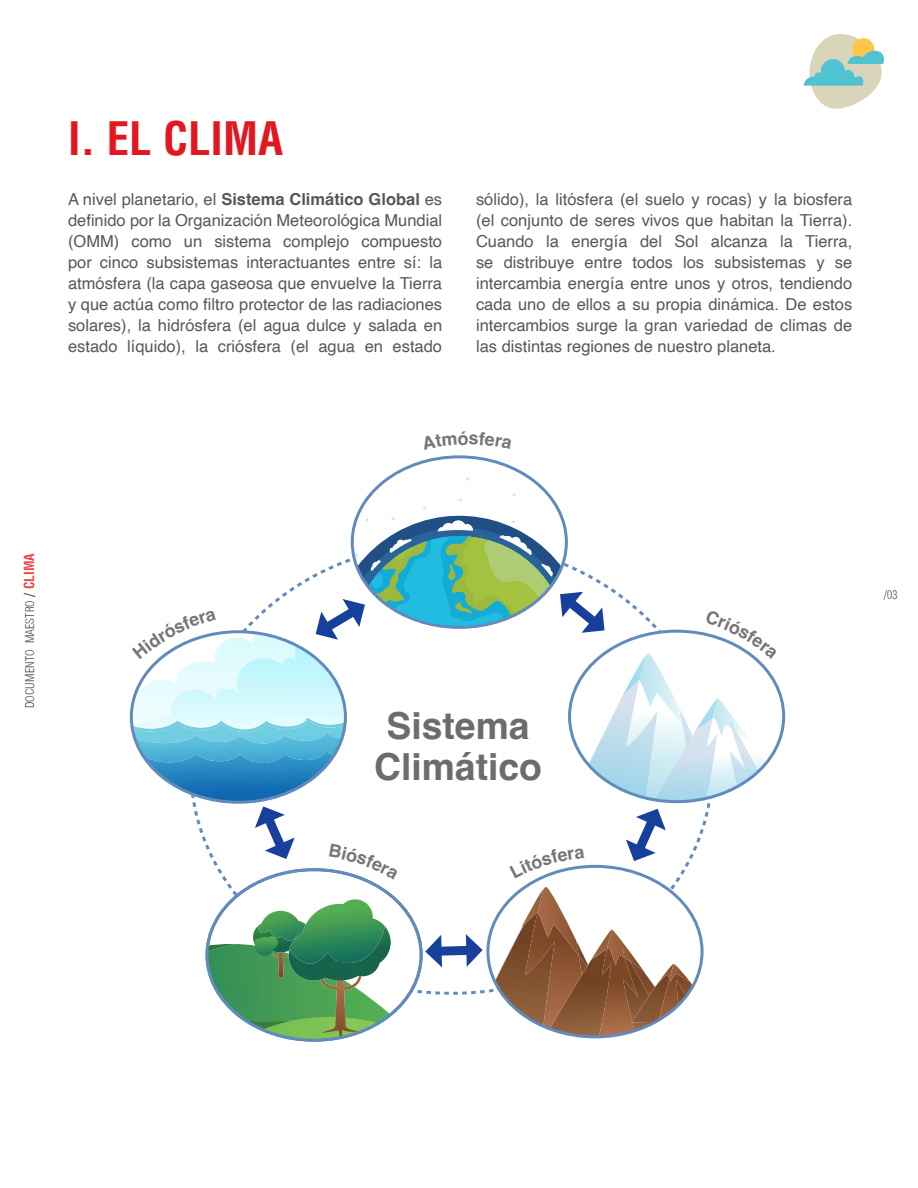
<style>
.page{position:relative;width:918px;height:1188px;background:#fff}
.page>*{position:absolute;margin:0;border:0;box-sizing:border-box;transform-origin:0 0}
.t1{font:700 condensed 45px "Helvetica";color:#e3171f}
.t2{font:700 37.35px/40.3px "Helvetica";color:#6e6b6b;text-align:center}
.t3{font:16.5px/21px "Helvetica";color:#57585a;text-align:justify}
.t4{font:13.5px "Helvetica Condensed Light Li";color:#57585a}
.s1{font-weight:700}
.s2{font-family:"Helvetica";font-weight:700;font-stretch:condensed}
.s3{font-family:"Helvetica";font-weight:700;font-stretch:condensed;color:#e9454b}
</style>
<div class="page">
<svg style="left:804px;top:34px;width:80px;height:75px"></svg>
<svg style="left:130px;top:455px;width:655px;height:587px"></svg>
<p class="t1" style="left:68px;top:111px;width:217px">I. EL CLIMA</p>
<p class="t3" style="left:68px;top:190px;width:376px">A nivel planetario, el <span class="s1">Sistema Climático Global</span> es definido por la Organización Meteorológica Mundial (OMM) como un sistema complejo compuesto por cinco subsistemas interactuantes entre sí: la atmósfera (la capa gaseosa que envuelve la Tierra y que actúa como filtro protector de las radiaciones solares), la hidrósfera (el agua dulce y salada en estado líquido), la criósfera (el agua en estado</p>
<p class="t3" style="left:476px;top:190px;width:378px">sólido), la litósfera (el suelo y rocas) y la biosfera (el conjunto de seres vivos que habitan la Tierra).<br>Cuando la energía del Sol alcanza la Tierra, se distribuye entre todos los subsistemas y se intercambia energía entre unos y otros, tendiendo cada uno de ellos a su propia dinámica. De estos intercambios surge la gran variedad de climas de las distintas regiones de nuestro planeta.</p>
<p class="t4" style="left:25px;top:708px;width:157px;rotate:-90deg">DOCUMENTO MAESTRO <span class="s2">/</span> <span class="s3">CLIMA</span></p>
<h2 class="t2" style="left:374px;top:710px;width:170px">Sistema<br>Climático</h2>
<p class="t4" style="left:884px;top:589px;width:15px">/03</p>
</div>
